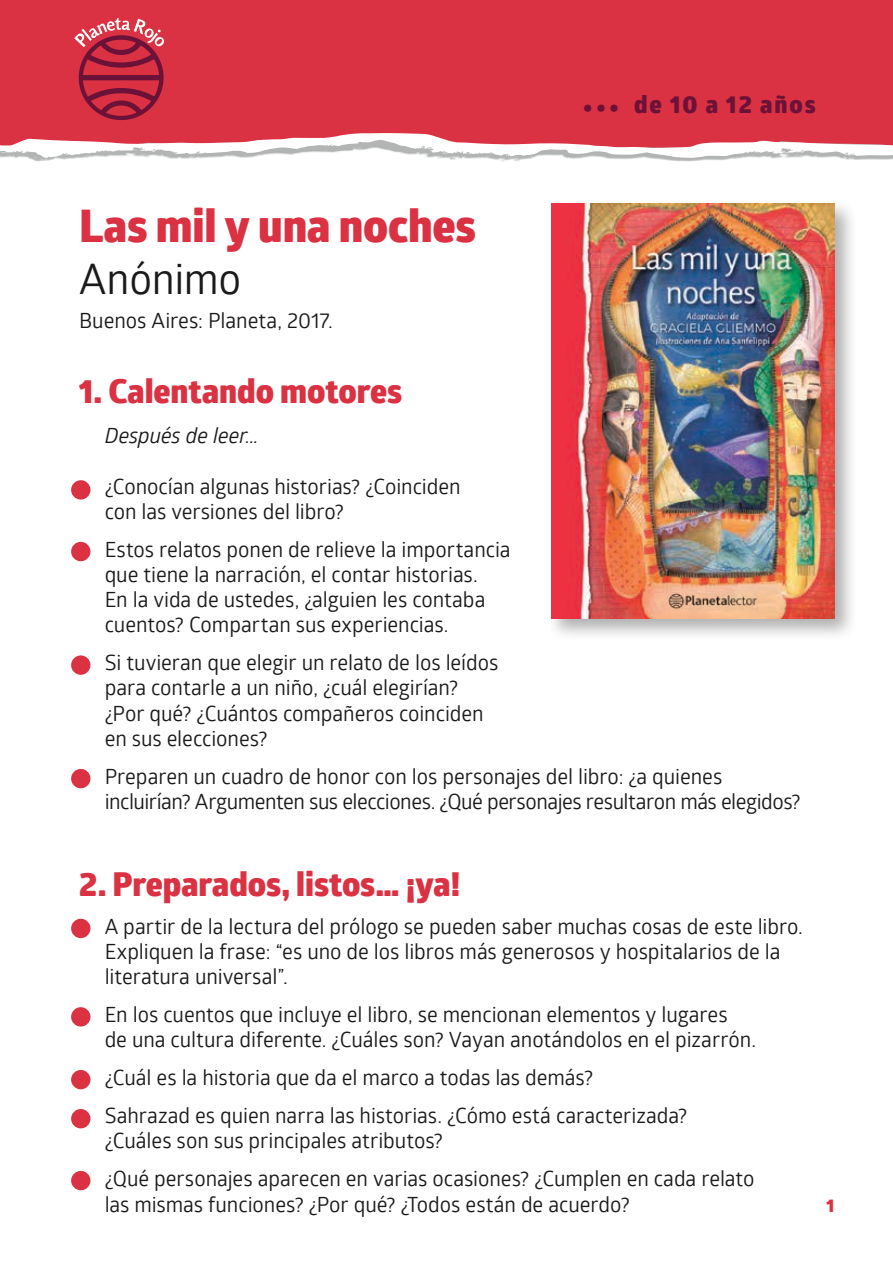
<style>
.page{position:relative;width:893px;height:1263px;background:#fff}
.page>*{position:absolute;margin:0;border:0;box-sizing:border-box;transform-origin:0 0}
.t1{font:800 45px "Glober W01";letter-spacing:-.005em;color:#da3242}
.t2{font:42px "Glober W01";letter-spacing:-.01em;color:#1a1a1a}
.t3{font:800 33px "Glober W01";color:#da3242}
.t4{font:800 24px "Glober W01";letter-spacing:.08em;color:#6c1238}
.t5{font:21px/25.2px "Glober W01";letter-spacing:-.005em;color:#1a1a1a}
.t6{font:italic 21px "Glober W01";letter-spacing:-.005em;color:#1a1a1a}
.t7{font:800 18px "Glober W01";color:#da3242}
.s1{font-size:27px}
</style>
<div class="page">
<div style="left:0;top:0;width:893px;height:133px;background:#da3242"></div>
<svg style="left:0;top:133px;width:893px;height:26px"></svg>
<div style="left:551px;top:198px;width:304px;height:443px;background:#1a1a1a;opacity:.35"></div>
<img style="left:551px;top:204px;width:283px;height:414px">
<svg style="left:74px;top:18px;width:91px;height:102px;background:#bc3349"></svg>
<div style="left:71px;top:480px;width:19px;height:20px;background:#da3242;border-radius:50%"></div>
<div style="left:71px;top:542px;width:19px;height:19px;background:#da3242;border-radius:50%"></div>
<div style="left:71px;top:655px;width:19px;height:20px;background:#da3242;border-radius:50%"></div>
<div style="left:71px;top:769px;width:19px;height:19px;background:#da3242;border-radius:50%"></div>
<div style="left:71px;top:919px;width:19px;height:19px;background:#da3242;border-radius:50%"></div>
<div style="left:71px;top:1007px;width:19px;height:19px;background:#da3242;border-radius:50%"></div>
<div style="left:71px;top:1070px;width:19px;height:19px;background:#da3242;border-radius:50%"></div>
<div style="left:71px;top:1109px;width:19px;height:19px;background:#da3242;border-radius:50%"></div>
<div style="left:71px;top:1171px;width:19px;height:19px;background:#da3242;border-radius:50%"></div>
<p class="t4" style="left:583px;top:90px;width:234px"><span class="s1">•••</span> de 10 a 12 años</p>
<h1 class="t1" style="left:79px;top:198px;width:398px">Las mil y una noches</h1>
<h2 class="t2" style="left:79px;top:255px;width:164px">Anónimo</h2>
<p class="t5" style="left:79px;top:308px;width:255px">Buenos Aires: Planeta, 2017.</p>
<h3 class="t3" style="left:79px;top:371px;width:324px">1. Calentando motores</h3>
<p class="t6" style="left:105px;top:423px;width:156px">Después de leer...</p>
<p class="t5" style="left:105px;top:474px;width:357px">¿Conocían algunas historias? ¿Coinciden con las versiones del libro?</p>
<p class="t5" style="left:105px;top:537px;width:408px">Estos relatos ponen de relieve la importancia que tiene la narración, el contar historias.<br>En la vida de ustedes, ¿alguien les contaba cuentos? Compartan sus experiencias.</p>
<p class="t5" style="left:105px;top:650px;width:395px">Si tuvieran que elegir un relato de los leídos para contarle a un niño, ¿cuál elegirían? ¿Por qué? ¿Cuántos compañeros coinciden en sus elecciones?</p>
<p class="t5" style="left:105px;top:764px;width:697px">Preparen un cuadro de honor con los personajes del libro: ¿a quienes incluirían? Argumenten sus elecciones. ¿Qué personajes resultaron más elegidos?</p>
<h3 class="t3" style="left:79px;top:863px;width:383px">2. Preparados, listos… ¡ya!</h3>
<p class="t5" style="left:105px;top:914px;width:700px">A partir de la lectura del prólogo se pueden saber muchas cosas de este libro.<br>Expliquen la frase: “es uno de los libros más generosos y hospitalarios de la literatura universal”.</p>
<p class="t5" style="left:105px;top:1002px;width:653px">En los cuentos que incluye el libro, se mencionan elementos y lugares<br>de una cultura diferente. ¿Cuáles son? Vayan anotándolos en el pizarrón.</p>
<p class="t5" style="left:105px;top:1059px;width:584px;line-height:38px">¿Cuál es la historia que da el marco a todas las demás?<br>Sahrazad es quien narra las historias. ¿Cómo está caracterizada?</p>
<p class="t5" style="left:105px;top:1122px;width:651px;line-height:38px">¿Cuáles son sus principales atributos?<br>¿Qué personajes aparecen en varias ocasiones? ¿Cumplen en cada relato</p>
<p class="t5" style="left:105px;top:1192px;width:527px">las mismas funciones? ¿Por qué? ¿Todos están de acuerdo?</p>
<p class="t7" style="left:826px;top:1194px;width:9px">1</p>
</div>
